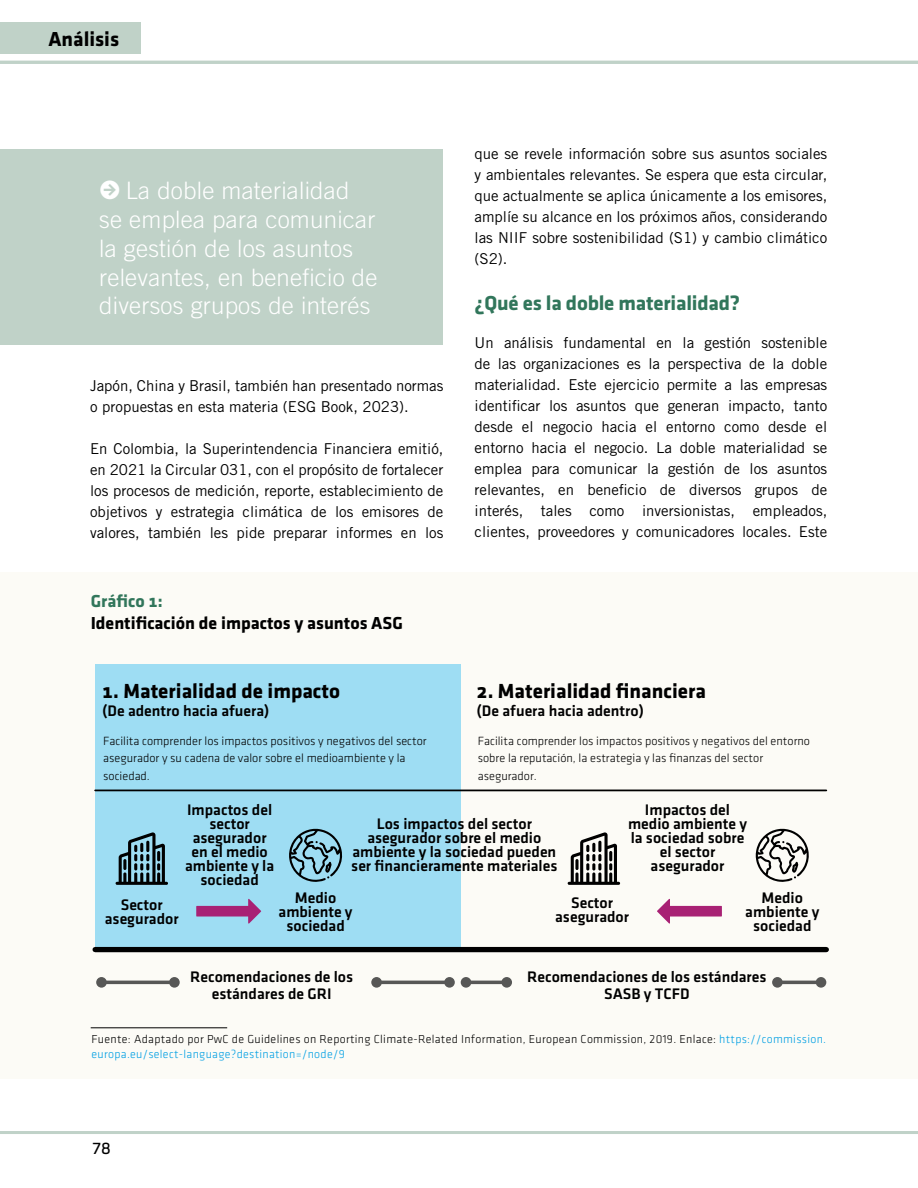
<style>
.page{position:relative;width:918px;height:1188px;background:#fff}
.page>*{position:absolute;margin:0;border:0;box-sizing:border-box;transform-origin:0 0}
.t1{font:300 24px/28.8px "Trade Gothic LT Std";letter-spacing:.01em;color:#fff}
.t2{font:21.15px "Klavika Bold Bold OSTF";color:#000}
.t3{font:700 21px "Klavika";letter-spacing:-.01em;color:#31765b}
.t4{font:700 21px "Klavika";color:#000}
.t5{font:18px "Klavika Bold Bold OSTF";color:#000}
.t6{font:18px "Klavika Bold Bold OSTF";color:#31765b}
.t7{font:500 15.9px/14.1px "Klavika";color:#000;text-align:center}
.t8{font:15px/21px "Trade Gothic LT Std";color:#000;text-align:justify}
.t9{font:15px "Collator";color:#000}
.t10{font:300 12.3px/17.5px "Klavika";color:#000}
.t11{font:300 12px/14.4px "Klavika";letter-spacing:.025em;color:#000}
.s1{font-family:"Klavika Arrows";font-weight:500;font-size:27.45px}
.s2{color:#009fe3}
</style>
<div class="page">
<hr style="left:0;top:1131px;width:918px;height:3px;background:#c0d2c8">
<hr style="left:0;top:61px;width:918px;height:3px;background:#c0d2c8">
<div style="left:0;top:572px;width:918px;height:507px;background:#fcfbf6"></div>
<hr style="left:91px;top:1027px;width:136px;height:1px;background:#000">
<div style="left:95px;top:664px;width:366px;height:286px;background:#9eddf3"></div>
<div style="left:95px;top:947px;width:731px;height:5px;background:#000"></div>
<hr style="left:95px;top:790px;width:731px;height:1px;background:#000">
<svg style="left:115px;top:832px;width:53px;height:53px"></svg>
<svg style="left:568px;top:832px;width:52px;height:53px"></svg>
<svg style="left:289px;top:829px;width:54px;height:53px"></svg>
<svg style="left:756px;top:829px;width:53px;height:53px"></svg>
<svg style="left:196px;top:899px;width:65px;height:25px"></svg>
<svg style="left:657px;top:899px;width:65px;height:25px"></svg>
<hr style="left:101px;top:981px;width:74px;height:3px;background:#575756">
<div style="left:96px;top:977px;width:11px;height:11px;background:#575756;border-radius:50%"></div>
<div style="left:169px;top:977px;width:11px;height:11px;background:#575756;border-radius:50%"></div>
<hr style="left:777px;top:981px;width:44px;height:3px;background:#575756">
<div style="left:772px;top:977px;width:11px;height:11px;background:#575756;border-radius:50%"></div>
<div style="left:816px;top:977px;width:10px;height:11px;background:#575756;border-radius:50%"></div>
<hr style="left:376px;top:981px;width:74px;height:3px;background:#575756">
<div style="left:371px;top:977px;width:11px;height:11px;background:#575756;border-radius:50%"></div>
<div style="left:444px;top:977px;width:11px;height:11px;background:#575756;border-radius:50%"></div>
<hr style="left:466px;top:981px;width:41px;height:3px;background:#575756">
<div style="left:461px;top:977px;width:10px;height:11px;background:#575756;border-radius:50%"></div>
<div style="left:501px;top:977px;width:11px;height:11px;background:#575756;border-radius:50%"></div>
<div style="left:0;top:149px;width:442px;height:195px;background:#c0d2c8"></div>
<div style="left:0;top:22px;width:141px;height:32px;background:#c0d2c8"></div>
<h3 class="t4" style="left:48px;top:27px;width:72px">Análisis</h3>
<h1 class="t1" style="left:99px;top:176px;width:280px"><span class="s1">R</span> La doble materialidad se emplea para comunicar la gestión de los asuntos relevantes, en beneficio de diversos grupos de interés</h1>
<p class="t8" style="left:90px;top:375px;width:355px">Japón, China y Brasil, también han presentado normas o propuestas en esta materia (ESG Book, 2023).</p>
<p class="t8" style="left:90px;top:438px;width:355px">En Colombia, la Superintendencia Financiera emitió, en 2021 la Circular 031, con el propósito de fortalecer los procesos de medición, reporte, establecimiento de objetivos y estrategia climática de los emisores de valores, también les pide preparar informes en los</p>
<p class="t6" style="left:91px;top:591px;width:74px">Gráfico 1:</p>
<p class="t5" style="left:91px;top:613px;width:314px">Identificación de impactos y asuntos ASG</p>
<h2 class="t2" style="left:102px;top:680px;width:239px">1. Materialidad de impacto</h2>
<p class="t7" style="left:102px;top:704px;width:169px">(De adentro hacia afuera)</p>
<p class="t8" style="left:475px;top:143px;width:354px">que se revele información sobre sus asuntos sociales y ambientales relevantes. Se espera que esta circular, que actualmente se aplica únicamente a los emisores, amplíe su alcance en los próximos años, considerando las NIIF sobre sostenibilidad (S1) y cambio climático (S2).</p>
<h3 class="t3" style="left:475px;top:291px;width:267px">¿Qué es la doble materialidad?</h3>
<p class="t8" style="left:475px;top:332px;width:354px">Un análisis fundamental en la gestión sostenible de las organizaciones es la perspectiva de la doble materialidad. Este ejercicio permite a las empresas identificar los asuntos que generan impacto, tanto desde el negocio hacia el entorno como desde el entorno hacia el negocio. La doble materialidad se emplea para comunicar la gestión de los asuntos relevantes, en beneficio de diversos grupos de interés, tales como inversionistas, empleados, clientes, proveedores y comunicadores locales. Este</p>
<h2 class="t2" style="left:477px;top:680px;width:231px">2. Materialidad financiera</h2>
<p class="t7" style="left:477px;top:704px;width:169px">(De afuera hacia adentro)</p>
<p class="t10" style="left:103px;top:732px;width:325px">Facilita comprender los impactos positivos y negativos del sector asegurador y su cadena de valor sobre el medioambiente y la sociedad.</p>
<p class="t10" style="left:478px;top:732px;width:334px">Facilita comprender los impactos positivos y negativos del entorno sobre la reputación, la estrategia y las finanzas del sector asegurador.</p>
<p class="t7" style="left:185px;top:802px;width:91px">Impactos del sector asegurador en el medio ambiente y la sociedad</p>
<p class="t7" style="left:628px;top:802px;width:120px">Impactos del medio ambiente y la sociedad sobre el sector asegurador</p>
<p class="t7" style="left:351px;top:817px;width:208px">Los impactos del sector asegurador sobre el medio ambiente y la sociedad pueden ser financieramente materiales</p>
<p class="t7" style="left:105px;top:898px;width:75px">Sector asegurador</p>
<p class="t7" style="left:279px;top:891px;width:75px">Medio ambiente y sociedad</p>
<p class="t7" style="left:745px;top:891px;width:75px">Medio ambiente y sociedad</p>
<p class="t7" style="left:555px;top:896px;width:75px">Sector asegurador</p>
<p class="t7" style="left:190px;top:968px;width:165px;line-height:17.5px">Recomendaciones de los estándares de GRI</p>
<p class="t7" style="left:527px;top:968px;width:241px;line-height:17.5px">Recomendaciones de los estándares<br>SASB y TCFD</p>
<p class="t11" style="left:92px;top:1032px;width:736px">Fuente: Adaptado por PwC de Guidelines on Reporting Climate-Related Information, European Commission, 2019. Enlace: <span class="s2">https://commission. europa.eu/select-language?destination=/node/9</span></p>
<p class="t9" style="left:92px;top:1140px;width:20px">78</p>
</div>
